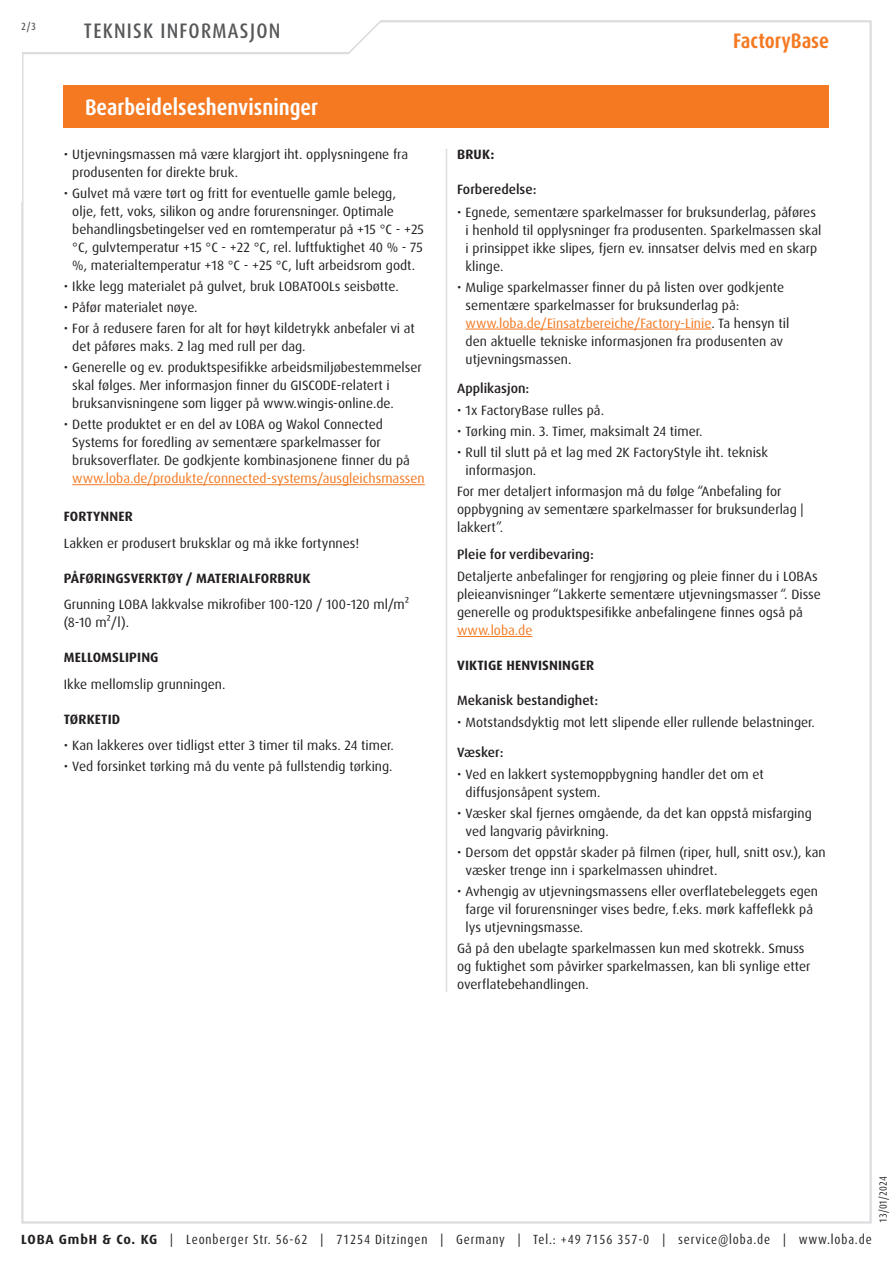
<style>
.page{position:relative;width:893px;height:1263px;background:#fff}
.page>*{position:absolute;margin:0;border:0;box-sizing:border-box;transform-origin:0 0}
.Abschnitt{font:700 condensed 22.5px "Dax Pro";color:#fff}
.t1{font:500 condensed 21px "Dax Pro";letter-spacing:.06em;color:#57585a}
.t2{font:700 condensed 21px "Dax Pro";color:#f47921}
.Text{font:13.5px/18px "Dax Pro";color:#231f20}
.t3{font:700 13.5px "Dax Pro";letter-spacing:.01em;color:#231f20}
.t4{font:500 13.5px "Dax Pro";color:#231f20}
.t5{font:condensed 13.35px "Dax Pro";letter-spacing:.065em;color:#231f20}
.t6{font:condensed 10.5px "Dax Pro";color:#231f20}
.t7{font:500 condensed 10.5px "Dax Pro";color:#57585a}
.s1{color:#f47921}
.s2{font-weight:700;font-stretch:normal}
</style>
<div class="page">
<svg style="left:22px;top:20px;width:410px;height:35px"></svg>
<div style="left:64px;top:85px;width:765px;height:43px;background:#f47921"></div>
<hr style="left:72px;top:484px;width:353px;height:1px;background:#f47921">
<hr style="left:466px;top:329px;width:245px;height:1px;background:#f47921">
<hr style="left:457px;top:636px;width:75px;height:1px;background:#f47921">
<hr style="left:446px;top:149px;width:1px;height:843px;background:#dcdddf">
<p class="t7" style="left:21px;top:19px;width:16px">2/3</p>
<h2 class="t1" style="left:84px;top:17px;width:198px">TEKNISK INFORMASJON</h2>
<p class="Abschnitt" style="left:85px;top:93px;width:235px">Bearbeidelseshenvisninger</p>
<p class="Text" style="left:72px;top:146px;width:337px;text-indent:-9px">• Utjevningsmassen må være klargjort iht. opplysningene fra produsenten for direkte bruk.</p>
<p class="Text" style="left:72px;top:185px;width:353px;text-indent:-9px">• Gulvet må være tørt og fritt for eventuelle gamle belegg,<br>olje, fett, voks, silikon og andre forurensninger. Optimale behandlingsbetingelser ved en romtemperatur på +15 °C - +25 °C, gulvtemperatur +15 °C - +22 °C, rel. luftfuktighet 40 % - 75 %, materialtemperatur +18 °C - +25 °C, luft arbeidsrom godt.</p>
<p class="Text" style="left:64px;top:278px;width:336px">• Ikke legg materialet på gulvet, bruk LOBATOOLs seisbøtte.</p>
<p class="Text" style="left:64px;top:299px;width:135px">• Påfør materialet nøye.</p>
<p class="Text" style="left:72px;top:320px;width:344px;text-indent:-9px">• For å redusere faren for alt for høyt kildetrykk anbefaler vi at det påføres maks. 2 lag med rull per dag.</p>
<p class="Text" style="left:72px;top:359px;width:351px;text-indent:-9px">• Generelle og ev. produktspesifikke arbeidsmiljøbestemmelser skal følges. Mer informasjon finner du GISCODE-relatert i bruksanvisningene som ligger på www.wingis-online.de.</p>
<p class="Text" style="left:72px;top:416px;width:354px;text-indent:-9px">• Dette produktet er en del av LOBA og Wakol Connected Systems for foredling av sementære sparkelmasser for bruksoverflater. De godkjente kombinasjonene finner du på <span class="s1">www.loba.de/produkte/connected-systems/ausgleichsmassen</span></p>
<p class="t3" style="left:64px;top:508px;width:70px">FORTYNNER</p>
<p class="Text" style="left:64px;top:534px;width:297px">Lakken er produsert bruksklar og må ikke fortynnes!</p>
<p class="t3" style="left:64px;top:569px;width:248px">PÅFØRINGSVERKTØY / MATERIALFORBRUK</p>
<p class="Text" style="left:64px;top:596px;width:347px">Grunning LOBA lakkvalse mikrofiber 100-120 / 100-120 ml/m² (8-10 m²/l).</p>
<p class="t3" style="left:64px;top:649px;width:96px">MELLOMSLIPING</p>
<p class="Text" style="left:64px;top:675px;width:163px">Ikke mellomslip grunningen.</p>
<p class="t3" style="left:64px;top:710px;width:58px">TØRKETID</p>
<p class="Text" style="left:64px;top:737px;width:332px">• Kan lakkeres over tidligst etter 3 timer til maks. 24 timer.</p>
<p class="Text" style="left:64px;top:758px;width:330px">• Ved forsinket tørking må du vente på fullstendig tørking.</p>
<h2 class="t2" style="left:733px;top:28px;width:97px">FactoryBase</h2>
<p class="t3" style="left:457px;top:146px;width:39px">BRUK:</p>
<p class="t4" style="left:457px;top:181px;width:81px">Forberedelse:</p>
<p class="Text" style="left:466px;top:203px;width:357px;text-indent:-9px">• Egnede, sementære sparkelmasser for bruksunderlag, påføres i henhold til opplysninger fra produsenten. Sparkelmassen skal i prinsippet ikke slipes, fjern ev. innsatser delvis med en skarp klinge.</p>
<p class="Text" style="left:466px;top:278px;width:325px;text-indent:-9px">• Mulige sparkelmasser finner du på listen over godkjente sementære sparkelmasser for bruksunderlag på: <span class="s1">www.loba.de/Einsatzbereiche/Factory-Linie</span>. Ta hensyn til den aktuelle tekniske informasjonen fra produsenten av utjevningsmassen.</p>
<p class="t4" style="left:457px;top:380px;width:74px">Applikasjon:</p>
<p class="Text" style="left:457px;top:402px;width:148px">• 1x FactoryBase rulles på.</p>
<p class="Text" style="left:457px;top:423px;width:247px">• Tørking min. 3. Timer, maksimalt 24 timer.</p>
<p class="Text" style="left:466px;top:444px;width:304px;text-indent:-9px">• Rull til slutt på et lag med 2K FactoryStyle iht. teknisk informasjon.</p>
<p class="Text" style="left:457px;top:483px;width:348px">For mer detaljert informasjon må du følge “Anbefaling for oppbygning av sementære sparkelmasser for bruksunderlag | lakkert”.</p>
<p class="t4" style="left:457px;top:545px;width:138px">Pleie for verdibevaring:</p>
<p class="Text" style="left:457px;top:567px;width:365px">Detaljerte anbefalinger for rengjøring og pleie finner du i LOBAs pleieanvisninger “Lakkerte sementære utjevningsmasser “. Disse generelle og produktspesifikke anbefalingene finnes også på <span class="s1">www.loba.de</span></p>
<p class="t3" style="left:457px;top:657px;width:138px">VIKTIGE HENVISNINGER</p>
<p class="t4" style="left:457px;top:692px;width:143px">Mekanisk bestandighet:</p>
<p class="Text" style="left:457px;top:714px;width:359px">• Motstandsdyktig mot lett slipende eller rullende belastninger.</p>
<p class="t4" style="left:457px;top:743px;width:48px">Væsker:</p>
<p class="Text" style="left:466px;top:765px;width:300px;text-indent:-9px">• Ved en lakkert systemoppbygning handler det om et diffusjonsåpent system.</p>
<p class="Text" style="left:466px;top:804px;width:348px;text-indent:-9px">• Væsker skal fjernes omgående, da det kan oppstå misfarging ved langvarig påvirkning.</p>
<p class="Text" style="left:466px;top:843px;width:362px;text-indent:-9px">• Dersom det oppstår skader på filmen (riper, hull, snitt osv.), kan væsker trenge inn i sparkelmassen uhindret.</p>
<p class="Text" style="left:466px;top:882px;width:354px;text-indent:-9px">• Avhengig av utjevningsmassens eller overflatebeleggets egen farge vil forurensninger vises bedre, f.eks. mørk kaffeflekk på lys utjevningsmasse.</p>
<p class="Text" style="left:457px;top:939px;width:355px">Gå på den ubelagte sparkelmassen kun med skotrekk. Smuss og fuktighet som påvirker sparkelmassen, kan bli synlige etter overflatebehandlingen.</p>
<p class="t6" style="left:876px;top:1222px;width:48px;rotate:-90deg">13/01/2024</p>
<p class="t5" style="left:21px;top:1230px;width:852px"><span class="s2">LOBA GmbH &amp; Co. KG</span> | Leonberger Str. 56-62 | 71254 Ditzingen | Germany | Tel.: +49 7156 357-0 | service@loba.de | www.loba.de</p>
</div>
